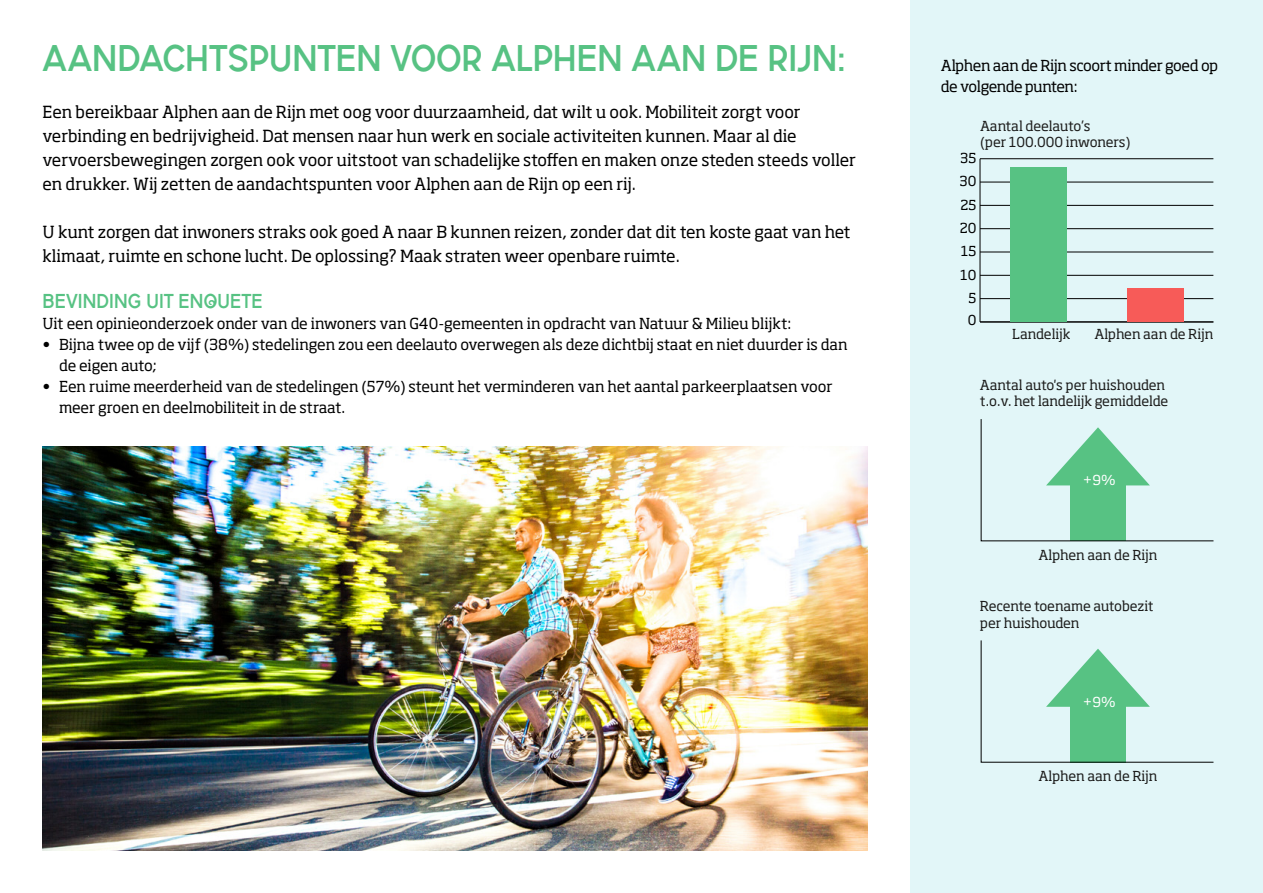
<style>
.page{position:relative;width:1263px;height:893px;background:#fff}
.page>*{position:absolute;margin:0;border:0;box-sizing:border-box;transform-origin:0 0}
.t1{font:36px "N&M Utrecht Bold";letter-spacing:-.005em;color:#57c283}
.t2{font:19.5px "N&M Utrecht Bold";letter-spacing:.005em;color:#57c283}
.t3{font:16.5px/24px "Soho Std";letter-spacing:-.005em;color:#000}
.t4{font:15px/21px "Soho Std";letter-spacing:-.02em;color:#000}
.t5{font:15px "Soho Std";color:#000}
.t6{font:13.65px/16.4px "Soho Std";letter-spacing:-.015em;color:#1c1c1b}
.t7{font:13.65px "Soho Std";color:#000}
.t8{font:13.65px "Soho Std";color:#fff}
</style>
<div class="page">
<div style="left:910px;top:0;width:353px;height:893px;background:#e2f6f8"></div>
<hr style="left:979px;top:159px;width:1px;height:163px;background:#000">
<hr style="left:980px;top:321px;width:233px;height:1px;background:#000">
<hr style="left:980px;top:298px;width:233px;height:1px;background:#000">
<hr style="left:980px;top:275px;width:233px;height:1px;background:#000">
<hr style="left:980px;top:252px;width:233px;height:1px;background:#000">
<hr style="left:980px;top:228px;width:233px;height:1px;background:#000">
<hr style="left:980px;top:205px;width:233px;height:1px;background:#000">
<hr style="left:980px;top:182px;width:233px;height:1px;background:#000">
<hr style="left:980px;top:158px;width:233px;height:1px;background:#000">
<div style="left:1010px;top:168px;width:56px;height:154px;background:#57c283"></div>
<div style="left:1127px;top:289px;width:56px;height:33px;background:#f75b58"></div>
<svg style="left:980px;top:419px;width:234px;height:123px"></svg>
<svg style="left:980px;top:640px;width:234px;height:123px"></svg>
<img style="left:43px;top:446px;width:824px;height:404px">
<h1 class="t1" style="left:43px;top:44px;width:804px">AANDACHTSPUNTEN VOOR ALPHEN AAN DE RIJN:</h1>
<p class="t3" style="left:43px;top:100px;width:815px">Een bereikbaar Alphen aan de Rijn met oog voor duurzaamheid, dat wilt u ook. Mobiliteit zorgt voor verbinding en bedrijvigheid. Dat mensen naar hun werk en sociale activiteiten kunnen. Maar al die vervoersbewegingen zorgen ook voor uitstoot van schadelijke stoffen en maken onze steden steeds voller en drukker. Wij zetten de aandachtspunten voor Alphen aan de Rijn op een rij.</p>
<p class="t3" style="left:43px;top:220px;width:810px">U kunt zorgen dat inwoners straks ook goed A naar B kunnen reizen, zonder dat dit ten koste gaat van het klimaat, ruimte en schone lucht. De oplossing? Maak straten weer openbare ruimte.</p>
<p class="t2" style="left:43px;top:293px;width:222px">BEVINDING UIT ENQUETE</p>
<p class="t5" style="left:43px;top:314px;width:750px">Uit een opinieonderzoek onder van de inwoners van G40-gemeenten in opdracht van Natuur &amp; Milieu blijkt:</p>
<p class="t4" style="left:59px;top:334px;width:790px;text-indent:-17px">• Bijna twee op de vijf (38%) stedelingen zou een deelauto overwegen als deze dichtbij staat en niet duurder is dan de eigen auto;</p>
<p class="t4" style="left:59px;top:376px;width:775px;text-indent:-17px">• Een ruime meerderheid van de stedelingen (57%) steunt het verminderen van het aantal parkeerplaatsen voor meer groen en deelmobiliteit in de straat.</p>
<p class="t4" style="left:941px;top:55px;width:279px">Alphen aan de Rijn scoort minder goed op de volgende punten:</p>
<p class="t6" style="left:980px;top:117px;width:152px">Aantal deelauto’s<br>(per 100.000 inwoners)</p>
<p class="t7" style="left:960px;top:149px;width:18px">35</p>
<p class="t7" style="left:959px;top:173px;width:18px">30</p>
<p class="t7" style="left:960px;top:196px;width:17px">25</p>
<p class="t7" style="left:960px;top:219px;width:18px">20</p>
<p class="t7" style="left:961px;top:243px;width:17px">15</p>
<p class="t7" style="left:960px;top:266px;width:18px">10</p>
<p class="t7" style="left:968px;top:289px;width:9px">5</p>
<p class="t7" style="left:968px;top:311px;width:10px">0</p>
<p class="t6" style="left:1012px;top:326px;width:60px">Landelijk</p>
<p class="t6" style="left:1094px;top:326px;width:121px">Alphen aan de Rijn</p>
<p class="t6" style="left:980px;top:377px;width:190px">Aantal auto's per huishouden t.o.v. het landelijk gemiddelde</p>
<p class="t8" style="left:1083px;top:472px;width:34px">+9%</p>
<p class="t6" style="left:1038px;top:546px;width:121px">Alphen aan de Rijn</p>
<p class="t6" style="left:980px;top:598px;width:175px">Recente toename autobezit per huishouden</p>
<p class="t8" style="left:1083px;top:693px;width:34px">+9%</p>
<p class="t6" style="left:1038px;top:767px;width:121px">Alphen aan de Rijn</p>
</div>
